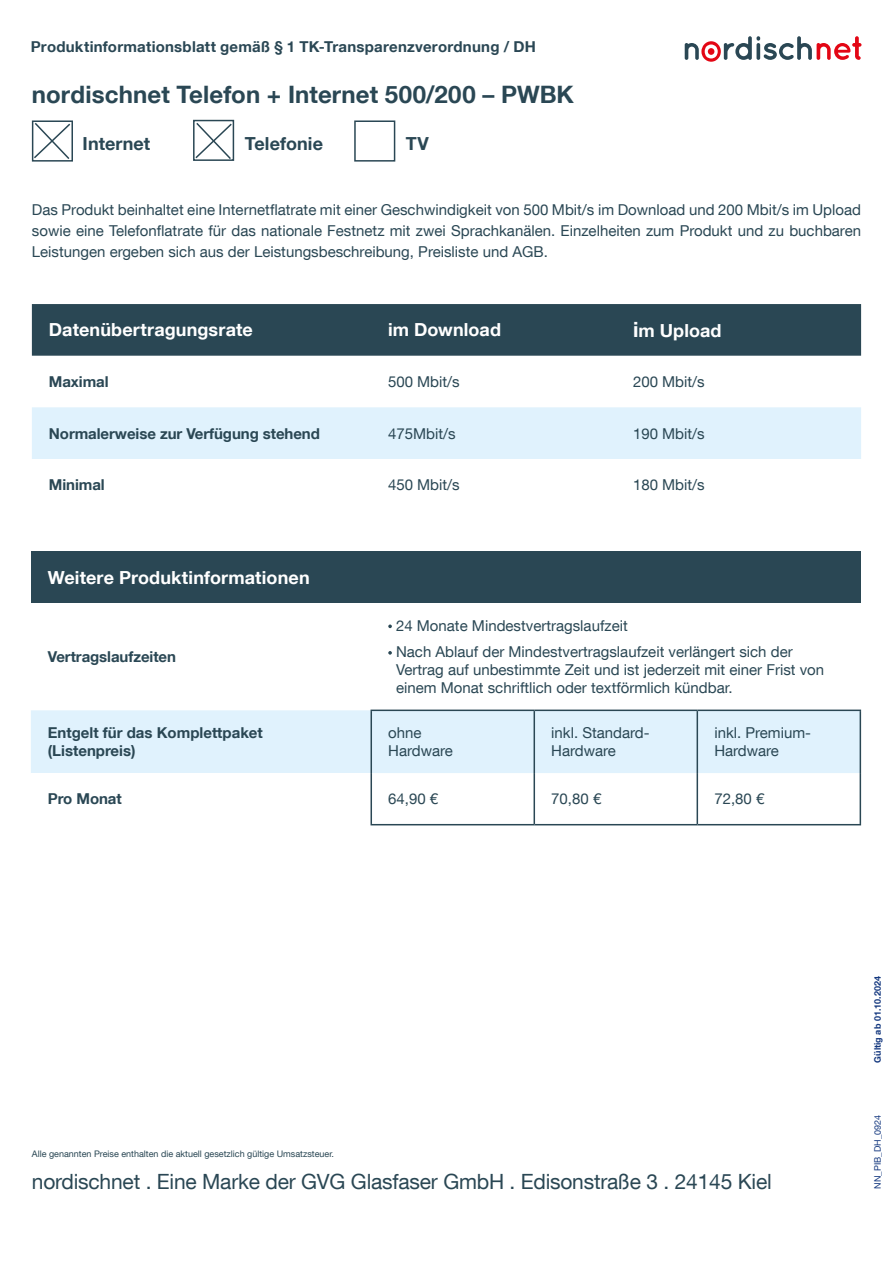
<style>
.page{position:relative;width:893px;height:1263px;background:#fff}
.page>*{position:absolute;margin:0;border:0;box-sizing:border-box;transform-origin:0 0}
.t1{font:700 24px "Helvetica Neue LT Com";letter-spacing:.005em;color:#2a4754}
.t2{font:21px "Helvetica Neue LT Com";letter-spacing:-.01em;color:#2a4754}
.t3{font:700 18px "Helvetica Neue LT Com";letter-spacing:.005em;color:#fff}
.t4{font:700 18px "Helvetica Neue LT Com";letter-spacing:.005em;color:#2a4754}
.t5{font:15px/18px "Helvetica Neue LT Com";color:#2a4754}
.t6{font:700 15px/18px "Helvetica Neue LT Com";color:#2a4754}
.t7{font:9px "Helvetica Neue LT Com";color:#2a4754}
.t8{font:700 9px "Helvetica Neue LT Com";color:#14387f}
.t9{font:9px "Helvetica Neue LT Com";color:#14387f}
.s1{font-size:21px}
</style>
<div class="page">
<svg style="left:685px;top:36px;width:176px;height:26px"></svg>
<div style="left:708px;top:48px;width:6px;height:7px;background:#e30614;border-radius:50%"></div>
<div style="left:32px;top:304px;width:829px;height:52px;background:#2a4754"></div>
<div style="left:32px;top:407px;width:829px;height:52px;background:#e0f2fd"></div>
<div style="left:32px;top:120px;width:41px;height:42px;border:2px solid #2a4754"></div>
<div style="left:193px;top:120px;width:41px;height:41px;border:2px solid #2a4754"></div>
<div style="left:354px;top:120px;width:41px;height:42px;border:2px solid #2a4754"></div>
<svg style="left:32px;top:121px;width:40px;height:40px"></svg>
<svg style="left:194px;top:121px;width:39px;height:40px"></svg>
<div style="left:31px;top:551px;width:829px;height:52px;background:#2a4754"></div>
<div style="left:31px;top:710px;width:829px;height:63px;background:#e0f2fd"></div>
<hr style="left:370px;top:773px;width:2px;height:51px;background:#2a4754">
<hr style="left:534px;top:773px;width:1px;height:51px;background:#2a4754">
<hr style="left:697px;top:773px;width:1px;height:51px;background:#2a4754">
<hr style="left:860px;top:773px;width:1px;height:51px;background:#2a4754">
<hr style="left:370px;top:824px;width:164px;height:1px;background:#2a4754">
<hr style="left:534px;top:824px;width:163px;height:1px;background:#2a4754">
<hr style="left:697px;top:824px;width:164px;height:1px;background:#2a4754">
<hr style="left:370px;top:709px;width:164px;height:2px;background:#2a4754">
<hr style="left:370px;top:711px;width:2px;height:62px;background:#2a4754">
<hr style="left:534px;top:709px;width:163px;height:2px;background:#2a4754">
<hr style="left:534px;top:711px;width:1px;height:62px;background:#2a4754">
<hr style="left:697px;top:709px;width:164px;height:2px;background:#2a4754">
<hr style="left:697px;top:711px;width:1px;height:62px;background:#2a4754">
<hr style="left:860px;top:711px;width:1px;height:62px;background:#2a4754">
<svg style="left:388px;top:624px;width:4px;height:4px"></svg>
<svg style="left:388px;top:651px;width:4px;height:4px"></svg>
<p class="t6" style="left:31px;top:38px;width:506px">Produktinformationsblatt gemäß § 1 TK-Transparenzverordnung / DH</p>
<p class="t1" style="left:32px;top:79px;width:544px">nordischnet Telefon + Internet 500/200 – PWBK</p>
<p class="t4" style="left:83px;top:132px;width:69px">Internet</p>
<p class="t4" style="left:245px;top:132px;width:80px">Telefonie</p>
<p class="t4" style="left:406px;top:132px;width:24px">TV</p>
<p class="t5" style="left:32px;top:199px;width:831px;line-height:21px;text-align:justify">Das Produkt beinhaltet eine Internetflatrate mit einer Geschwindigkeit von 500 Mbit/s im Download und 200 Mbit/s im Upload sowie eine Telefonflatrate für das nationale Festnetz mit zwei Sprachkanälen. Einzelheiten zum Produkt und zu buchbaren Leistungen ergeben sich aus der Leistungsbeschreibung, Preisliste und AGB.</p>
<p class="t3" style="left:49px;top:318px;width:205px">Datenübertragungsrate</p>
<p class="t3" style="left:388px;top:318px;width:115px">im Download</p>
<p class="t3" style="left:633px;top:320px;width:90px"><span class="s1">i</span>m Upload</p>
<p class="t6" style="left:49px;top:372px;width:61px">Maximal</p>
<p class="t5" style="left:388px;top:372px;width:73px">500 Mbit/s</p>
<p class="t5" style="left:633px;top:372px;width:73px">200 Mbit/s</p>
<p class="t6" style="left:49px;top:424px;width:273px">Normalerweise zur Verfügung stehend</p>
<p class="t5" style="left:388px;top:424px;width:69px">475Mbit/s</p>
<p class="t5" style="left:633px;top:424px;width:73px">190 Mbit/s</p>
<p class="t6" style="left:49px;top:475px;width:57px">Minimal</p>
<p class="t5" style="left:388px;top:475px;width:73px">450 Mbit/s</p>
<p class="t5" style="left:633px;top:475px;width:73px">180 Mbit/s</p>
<p class="t3" style="left:48px;top:566px;width:263px">Weitere Produktinformationen</p>
<p class="t6" style="left:48px;top:647px;width:130px">Vertragslaufzeiten</p>
<p class="t5" style="left:396px;top:616px;width:233px">24 Monate Mindestvertragslaufzeit</p>
<p class="t5" style="left:396px;top:643px;width:430px">Nach Ablauf der Mindestvertragslaufzeit verlängert sich der<br>Vertrag auf unbestimmte Zeit und ist jederzeit mit einer Frist von einem Monat schriftlich oder textförmlich kündbar.</p>
<p class="t6" style="left:48px;top:723px;width:216px">Entgelt für das Komplettpaket (Listenpreis)</p>
<p class="t5" style="left:388px;top:723px;width:66px">ohne<br>Hardware</p>
<p class="t5" style="left:551px;top:723px;width:100px">inkl. Standard-<br>Hardware</p>
<p class="t5" style="left:714px;top:723px;width:98px">inkl. Premium-<br>Hardware</p>
<p class="t6" style="left:48px;top:789px;width:75px">Pro Monat</p>
<p class="t5" style="left:388px;top:789px;width:52px">64,90 €</p>
<p class="t5" style="left:551px;top:789px;width:52px">70,80 €</p>
<p class="t5" style="left:714px;top:789px;width:52px">72,80 €</p>
<p class="t7" style="left:32px;top:1148px;width:304px">Alle genannten Preise enthalten die aktuell gesetzlich gültige Umsatzsteuer.</p>
<h2 class="t2" style="left:32px;top:1168px;width:741px">nordischnet . Eine Marke der GVG Glasfaser GmbH . Edisonstraße 3 . 24145 Kiel</h2>
<p class="t8" style="left:872px;top:1062px;width:88px;rotate:-90deg">Gültig ab 01.10.2024</p>
<p class="t9" style="left:872px;top:1188px;width:75px;rotate:-90deg">NN_PIB_DH_0924</p>
</div>
